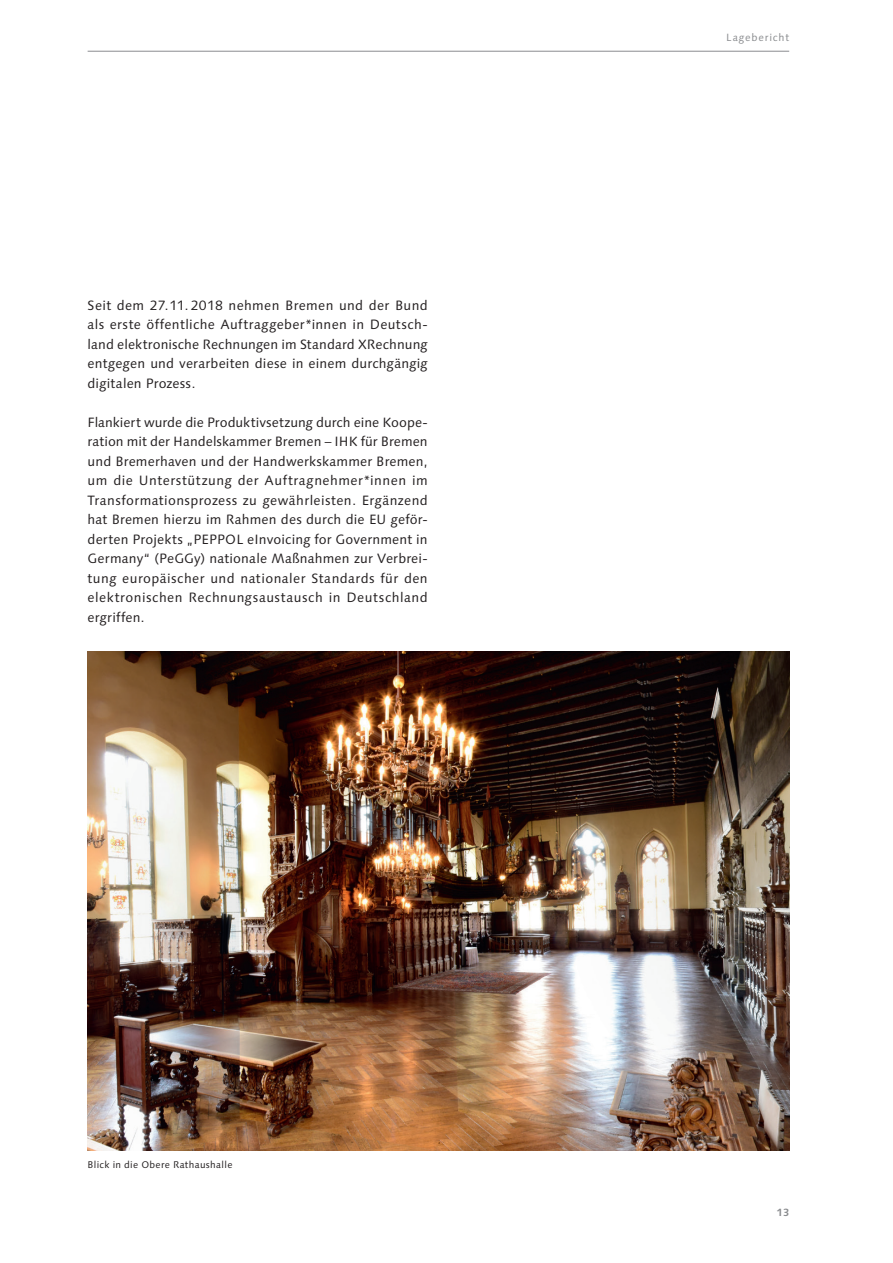
<style>
.page{position:relative;width:893px;height:1263px;background:#fff}
.page>*{position:absolute;margin:0;border:0;box-sizing:border-box;transform-origin:0 0}
.t1{font:13.5px/19.5px "Linotype Syntax";letter-spacing:.02em;color:#231f20;text-align:justify}
.t2{font:10.5px "Linotype Syntax";letter-spacing:.075em;color:#8a8c8f}
.t3{font:700 10.5px "Linotype Syntax";color:#8a8c8f}
.t4{font:9.75px "Linotype Syntax";letter-spacing:.035em;color:#231f20}
</style>
<div class="page">
<hr style="left:88px;top:51px;width:701px;height:1px;background:#8a8c8f">
<img style="left:88px;top:651px;width:701px;height:499px">
<p class="t1" style="left:88px;top:295px;width:342px">Seit dem 27.11. 2018 nehmen Bremen und der Bund als erste öffentliche Auftraggeber*innen in Deutsch&shy;land elektronische Rechnungen im Standard XRechnung entgegen und verarbeiten diese in einem durchgängig digitalen Prozess.</p>
<p class="t1" style="left:88px;top:412px;width:342px">Flankiert wurde die Produktivsetzung durch eine Koope&shy;ration mit der Handelskammer Bremen – IHK für Bremen und Bremerhaven und der Handwerkskammer Bremen, um die Unterstützung der Auftragnehmer*innen im Transformationsprozess zu gewährleisten. Ergänzend hat Bremen hierzu im Rahmen des durch die EU geför&shy;derten Projekts „PEPPOL eInvoicing for Government in Germany“ (PeGGy) nationale Maßnahmen zur Verbrei&shy;tung europäischer und nationaler Standards für den elektronischen Rechnungsaustausch in Deutschland ergriffen.</p>
<p class="t4" style="left:88px;top:1158px;width:146px">Blick in die Obere Rathaushalle</p>
<p class="t2" style="left:726px;top:31px;width:64px">Lagebericht</p>
<p class="t3" style="left:776px;top:1204px;width:14px">13</p>
</div>
